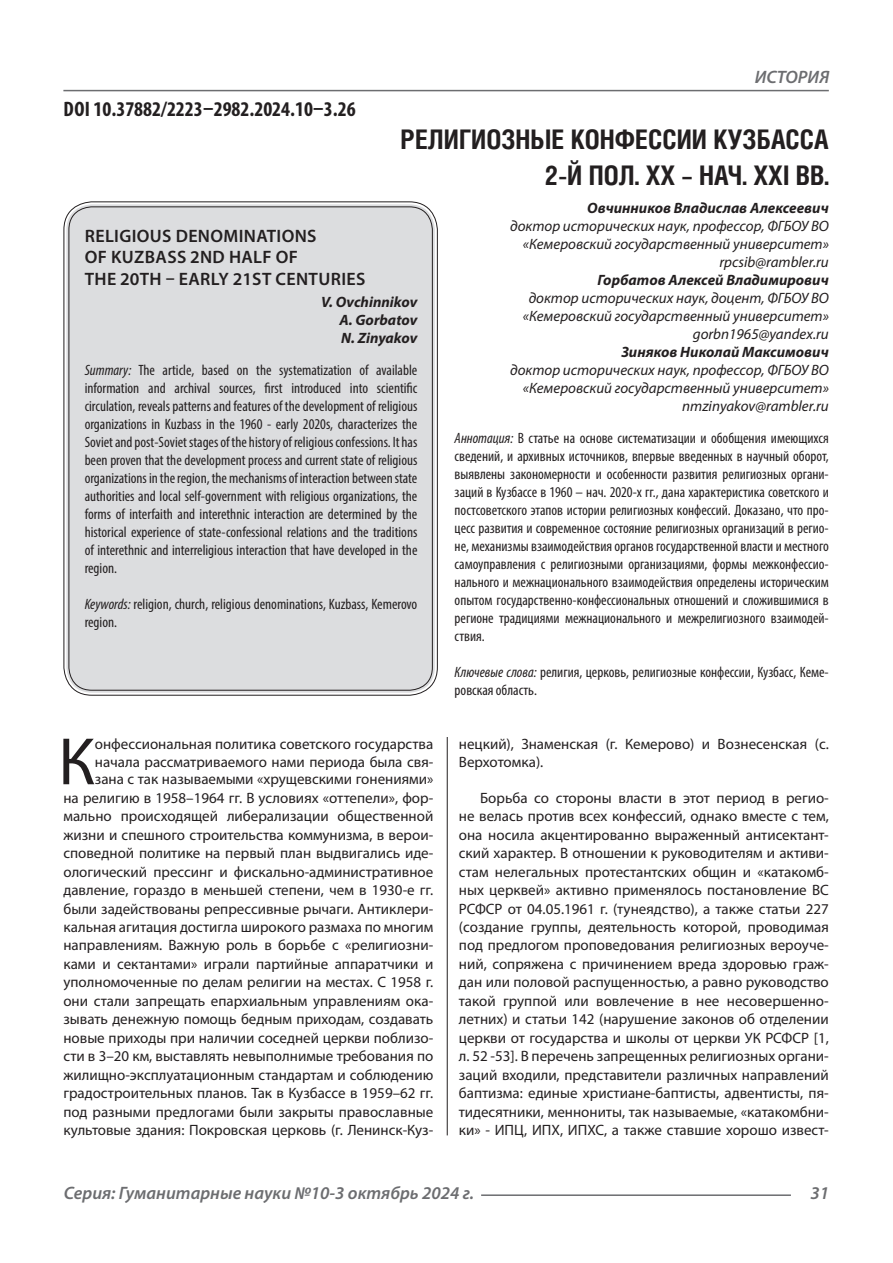
<style>
.page{position:relative;width:893px;height:1263px;background:#fff}
.page>*{position:absolute;margin:0;border:0;box-sizing:border-box;transform-origin:0 0}
.Статья_текст_первый{font:67.5px "Myriad Pro";color:#231f20}
.Статья_название{font:700 27px "Helios Cond C";color:#231f20}
.ДОИ{font:700 condensed 21px "Myriad Pro";color:#231f20}
.Статья_название_англ{font:600 18px "Myriad Pro";letter-spacing:.02em;color:#231f20}
.t1{font:italic 600 18px "Myriad Pro";color:#6c6d70}
.Статья_текст_первый-2{font:15px/18.5px "Myriad Pro";color:#231f20;text-align:right}
.Статья_текст{font:15px/18.5px "Myriad Pro";color:#231f20;text-align:justify}
.Статья_аннотация_анг{font:condensed 15px/18px "Myriad Pro";color:#231f20;text-align:justify}
.Статья_аннотация_тек{font:condensed 15px/18px "Myriad Pro";color:#231f20;text-align:justify}
.Статья_автор_инфо{font:italic 15px/18px "Myriad Pro";color:#231f20;text-align:right}
.Статья_автор_инфо-2{font:italic 700 15px "Myriad Pro";color:#231f20}
.Статья_автор_англ{font:italic 700 15px "Myriad Pro";color:#231f20}
.s1{font-style:italic}
</style>
<div class="page">
<hr style="left:447px;top:128px;width:1px;height:1007px;background:#231f20">
<hr style="left:63px;top:90px;width:766px;height:1px;background:#6c6d70">
<hr style="left:481px;top:1194px;width:310px;height:2px;background:#6c6d70">
<div style="left:443px;top:127px;width:10px;height:610px;background:#fff"></div>
<div style="left:66px;top:204px;width:369px;height:489px;background:#dcdddf;border-radius:26px"></div>
<p class="ДОИ" style="left:64px;top:96px;width:294px">DOI 10.37882/2223–2982.2024.10–3.26</p>
<p class="t1" style="left:755px;top:66px;width:76px">ИСТОРИЯ</p>
<p class="Статья_название" style="left:401px;top:124px;width:430px">РЕЛИГИОЗНЫЕ КОНФЕССИИ КУЗБАССА</p>
<p class="Статья_название" style="left:545px;top:160px;width:286px">2-Й ПОЛ. ХХ – НАЧ. XXI ВВ.</p>
<p class="Статья_автор_инфо-2" style="left:587px;top:198px;width:243px">Овчинников Владислав Алексеевич</p>
<p class="Статья_автор_инфо" style="left:510px;top:216px;width:320px">доктор исторических наук, профессор, ФГБОУ ВО «Кемеровский государственный университет»</p>
<p class="Статья_автор_инфо" style="left:719px;top:252px;width:111px">rpcsib@rambler.ru</p>
<p class="Статья_автор_инфо-2" style="left:598px;top:270px;width:233px">Горбатов Алексей Владимирович</p>
<p class="Статья_автор_инфо" style="left:523px;top:288px;width:307px;text-align:center">доктор исторических наук, доцент, ФГБОУ ВО «Кемеровский государственный университет»</p>
<p class="Статья_автор_инфо" style="left:693px;top:324px;width:137px">gorbn1965@yandex.ru</p>
<p class="Статья_автор_инфо-2" style="left:621px;top:342px;width:209px">Зиняков Николай Максимович</p>
<p class="Статья_автор_инфо" style="left:510px;top:360px;width:320px">доктор исторических наук, профессор, ФГБОУ ВО «Кемеровский государственный университет»</p>
<p class="Статья_автор_инфо" style="left:682px;top:396px;width:148px">nmzinyakov@rambler.ru</p>
<p class="Статья_аннотация_тек" style="left:455px;top:429px;width:376px"><span class="s1">Аннотация:</span> В статье на основе систематизации и обобщения имеющихся сведений, и архивных источников, впервые введенных в научный оборот, выявлены закономерности и особенности развития религиозных органи&shy;заций в Кузбассе в 1960 – нач. 2020-х гг., дана характеристика советского и постсоветского этапов истории религиозных конфессий. Доказано, что про&shy;цесс развития и современное состояние религиозных организаций в регио&shy;не, механизмы взаимодействия органов государственной власти и местного самоуправления с религиозными организациями, формы межконфессио&shy;нального и межнационального взаимодействия определены историческим опытом государственно-конфессиональных отношений и сложившимися в регионе традициями межнационального и межрелигиозного взаимодей&shy;ствия.</p>
<p class="Статья_аннотация_тек" style="left:455px;top:663px;width:376px"><span class="s1">Ключевые слова:</span> религия, церковь, религиозные конфессии, Кузбасс, Кеме&shy;ровская область.</p>
<p class="Статья_название_англ" style="left:85px;top:224px;width:233px">RELIGIOUS DENOMINATIONS</p>
<p class="Статья_название_англ" style="left:85px;top:246px;width:215px">OF KUZBASS 2ND HALF OF</p>
<p class="Статья_название_англ" style="left:85px;top:268px;width:282px">THE 20TH – EARLY 21ST CENTURIES</p>
<p class="Статья_автор_англ" style="left:321px;top:292px;width:98px">V. Ovchinnikov</p>
<p class="Статья_автор_англ" style="left:340px;top:310px;width:79px">A. Gorbatov</p>
<p class="Статья_автор_англ" style="left:341px;top:328px;width:78px">N. Zinyakov</p>
<p class="Статья_аннотация_анг" style="left:85px;top:361px;width:334px"><span class="s1">Summary:</span> The article, based on the systematization of available information and archival sources, first introduced into scientific circulation, reveals patterns and features of the development of religious organizations in Kuzbass in the 1960 - early 2020s, characterizes the Soviet and post-Soviet stages of the history of religious confessions. It has been proven that the development process and current state of religious organizations in the region, the mechanisms of interaction between state authorities and local self-government with religious organizations, the forms of interfaith and interethnic interaction are determined by the historical experience of state-confessional relations and the traditions of interethnic and interreligious interaction that have developed in the region.</p>
<p class="Статья_аннотация_анг" style="left:85px;top:595px;width:334px"><span class="s1">Keywords:</span> religion, church, religious denominations, Kuzbass, Kemerovo region.</p>
<p class="Статья_текст_первый-2" style="left:63px;top:734px;width:371px">онфессиональная политика советского государства начала рассматриваемого нами периода была свя&shy;зана с так называемыми «хрущевскими гонениями»<br>на религию в 1958–1964 гг. В условиях «оттепели», фор&shy;мально происходящей либерализации общественной жизни и спешного строительства коммунизма, в верои&shy;споведной политике на первый план выдвигались иде&shy;ологический прессинг и фискально-административное давление, гораздо в меньшей степени, чем в 1930-е гг. были задействованы репрессивные рычаги. Антиклери&shy;кальная агитация достигла широкого размаха по многим направлениям. Важную роль в борьбе с «религиозни&shy;ками и сектантами» играли партийные аппаратчики и уполномоченные по делам религии на местах. С 1958 г. они стали запрещать епархиальным управлениям ока&shy;зывать денежную помощь бедным приходам, создавать новые приходы при наличии соседней церкви поблизо&shy;сти в 3–20 км, выставлять невыполнимые требования по жилищно-эксплуатационным стандартам и соблюдению градостроительных планов. Так в Кузбассе в 1959–62 гг. под разными предлогами были закрыты православные культовые здания: Покровская церковь (г. Ленинск-Куз-</p>
<p class="Статья_текст_первый-2" style="left:459px;top:734px;width:371px;text-align:left">нецкий), Знаменская (г. Кемерово) и Вознесенская (с.<br>Верхотомка).</p>
<p class="Статья_текст_первый" style="left:58px;top:720px;width:38px">К</p>
<p class="Статья_текст" style="left:459px;top:788px;width:371px;text-indent:21px">Борьба со стороны власти в этот период в регио&shy;не велась против всех конфессий, однако вместе с тем, она носила акцентированно выраженный антисектант&shy;ский характер. В отношении к руководителям и активи&shy;стам нелегальных протестантских общин и «катакомб&shy;ных церквей» активно применялось постановление ВС РСФСР от 04.05.1961 г. (тунеядство), а также статьи 227 (cоздание группы, деятельность которой, проводимая под предлогом проповедования религиозных вероуче&shy;ний, сопряжена с причинением вреда здоровью граж&shy;дан или половой распущенностью, а равно руководство такой группой или вовлечение в нее несовершенно&shy;летних) и статьи 142 (нарушение законов об отделении церкви от государства и школы от церкви УК РСФСР [1, л. 52 -53]. В перечень запрещенных религиозных органи&shy;заций входили, представители различных направлений баптизма: единые христиане-баптисты, адвентисты, пя&shy;тидесятники, меннониты, так называемые, «катакомбни&shy;ки» - ИПЦ, ИПХ, ИПХС, а также ставшие хорошо извест-</p>
<p class="t1" style="left:64px;top:1182px;width:412px">Серия: Гуманитарные науки №10-3 октябрь 2024 г.</p>
<p class="t1" style="left:810px;top:1182px;width:20px">31</p>
</div>
